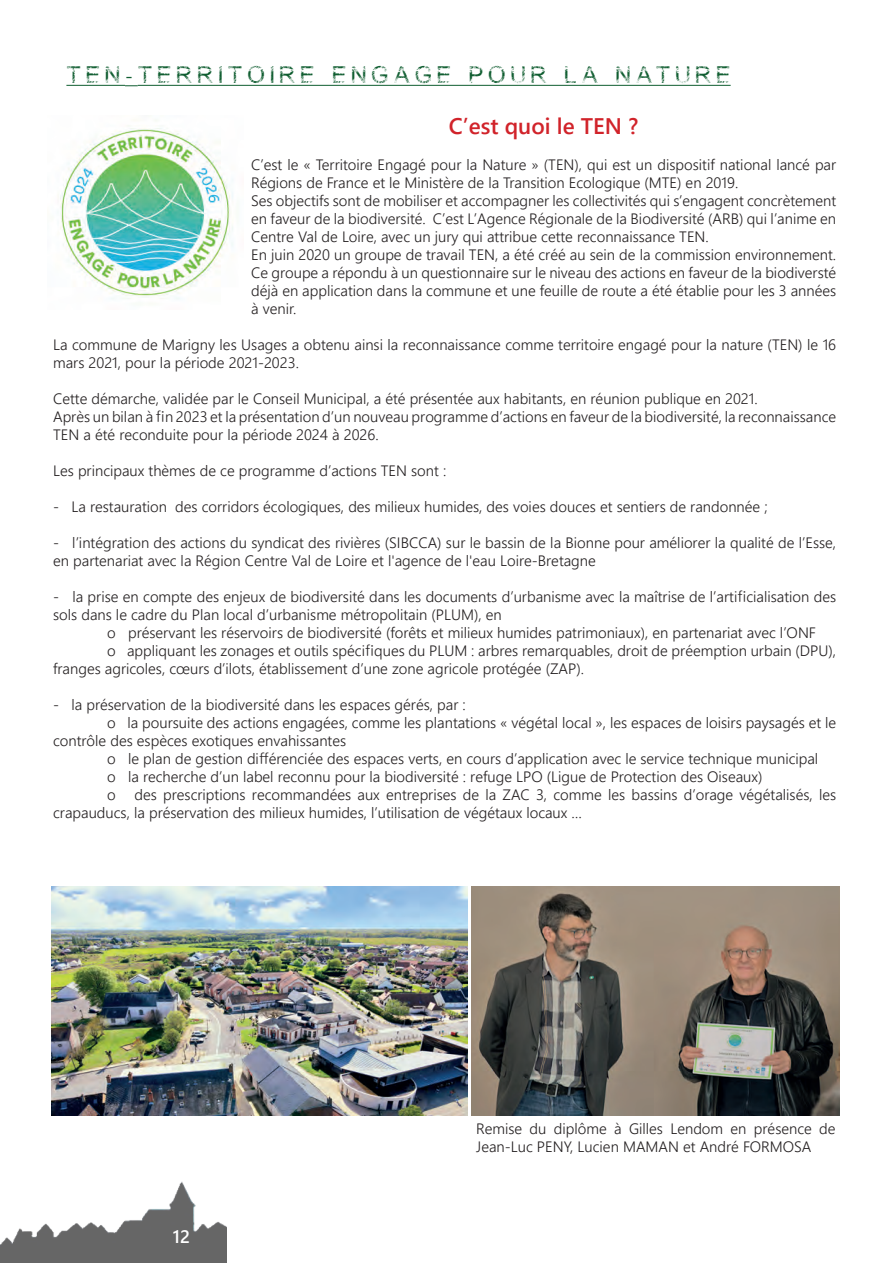
<style>
.page{position:relative;width:893px;height:1263px;background:#fff}
.page>*{position:absolute;margin:0;border:0;box-sizing:border-box;transform-origin:0 0}
.t1{font:700 22.5px "Yu Gothic UI";color:#d1232a}
.t2{font:19.5px "Nature";letter-spacing:.25em;color:#0f5d30}
.t3{font:600 18px "Yu Gothic UI";color:#fff}
.t4{font:300 15px/18px "Yu Gothic UI";color:#231f20}
.s1{font-family:"Yu Gothic UI"}
</style>
<div class="page">
<img style="left:0;top:1181px;width:227px;height:82px">
<hr style="left:66px;top:85px;width:59px;height:1px;background:#0f5d30">
<svg style="left:125px;top:85px;width:13px;height:1px"></svg>
<hr style="left:138px;top:85px;width:593px;height:1px;background:#0f5d30">
<img style="left:51px;top:887px;width:417px;height:229px">
<img style="left:471px;top:887px;width:369px;height:228px">
<img style="left:60px;top:120px;width:173px;height:179px">
<h2 class="t2" style="left:66px;top:65px;width:666px">TEN<span class="s1">-</span>TERRITOIRE ENGAGE POUR LA NATURE</h2>
<h1 class="t1" style="left:449px;top:113px;width:191px">C’est quoi le TEN ?</h1>
<p class="t4" style="left:251px;top:153px;width:587px">C’est le « Territoire Engagé pour la Nature » (TEN), qui est un dispositif national lancé par Régions de France et le Ministère de la Transition Ecologique (MTE) en 2019.<br>Ses objectifs sont de mobiliser et accompagner les collectivités qui s’engagent concrètement en faveur de la biodiversité. C’est L’Agence Régionale de la Biodiversité (ARB) qui l’anime en Centre Val de Loire, avec un jury qui attribue cette reconnaissance TEN.<br>En juin 2020 un groupe de travail TEN, a été créé au sein de la commission environnement.<br>Ce groupe a répondu à un questionnaire sur le niveau des actions en faveur de la biodiversté déjà en application dans la commune et une feuille de route a été établie pour les 3 années à venir.</p>
<p class="t4" style="left:53px;top:333px;width:785px">La commune de Marigny les Usages a obtenu ainsi la reconnaissance comme territoire engagé pour la nature (TEN) le 16 mars 2021, pour la période 2021-2023.</p>
<p class="t4" style="left:53px;top:387px;width:785px">Cette démarche, validée par le Conseil Municipal, a été présentée aux habitants, en réunion publique en 2021.<br>Après un bilan à fin 2023 et la présentation d’un nouveau programme d’actions en faveur de la biodiversité, la reconnaissance<br>TEN a été reconduite pour la période 2024 à 2026.</p>
<p class="t4" style="left:53px;top:459px;width:395px">Les principaux thèmes de ce programme d’actions TEN sont :</p>
<p class="t4" style="left:53px;top:495px;width:716px">- La restauration des corridors écologiques, des milieux humides, des voies douces et sentiers de randonnée ;</p>
<p class="t4" style="left:53px;top:531px;width:784px">- l’intégration des actions du syndicat des rivières (SIBCCA) sur le bassin de la Bionne pour améliorer la qualité de l’Esse, en partenariat avec la Région Centre Val de Loire et l'agence de l'eau Loire-Bretagne</p>
<p class="t4" style="left:53px;top:585px;width:785px">- la prise en compte des enjeux de biodiversité dans les documents d’urbanisme avec la maîtrise de l’artificialisation des sols dans le cadre du Plan local d’urbanisme métropolitain (PLUM), en</p>
<p class="t4" style="left:107px;top:621px;width:710px">o préservant les réservoirs de biodiversité (forêts et milieux humides patrimoniaux), en partenariat avec l’ONF</p>
<p class="t4" style="left:107px;top:639px;width:731px">o appliquant les zonages et outils spécifiques du PLUM : arbres remarquables, droit de préemption urbain (DPU),</p>
<p class="t4" style="left:53px;top:657px;width:532px">franges agricoles, cœurs d’ilots, établissement d’une zone agricole protégée (ZAP).</p>
<p class="t4" style="left:53px;top:693px;width:414px">- la préservation de la biodiversité dans les espaces gérés, par :</p>
<p class="t4" style="left:107px;top:711px;width:730px">o la poursuite des actions engagées, comme les plantations « végétal local », les espaces de loisirs paysagés et le</p>
<p class="t4" style="left:53px;top:729px;width:295px">contrôle des espèces exotiques envahissantes</p>
<p class="t4" style="left:107px;top:747px;width:713px">o le plan de gestion différenciée des espaces verts, en cours d’application avec le service technique municipal</p>
<p class="t4" style="left:107px;top:765px;width:657px">o la recherche d’un label reconnu pour la biodiversité : refuge LPO (Ligue de Protection des Oiseaux)</p>
<p class="t4" style="left:107px;top:783px;width:10px">o</p>
<p class="t4" style="left:53px;top:783px;width:784px;text-indent:81px">des prescriptions recommandées aux entreprises de la ZAC 3, comme les bassins d’orage végétalisés, les crapauducs, la préservation des milieux humides, l’utilisation de végétaux locaux …</p>
<p class="t3" style="left:173px;top:1226px;width:19px">12</p>
<p class="t4" style="left:476px;top:1117px;width:361px">Remise du diplôme à Gilles Lendom en présence de<br>Jean-Luc PENY, Lucien MAMAN et André FORMOSA</p>
</div>
